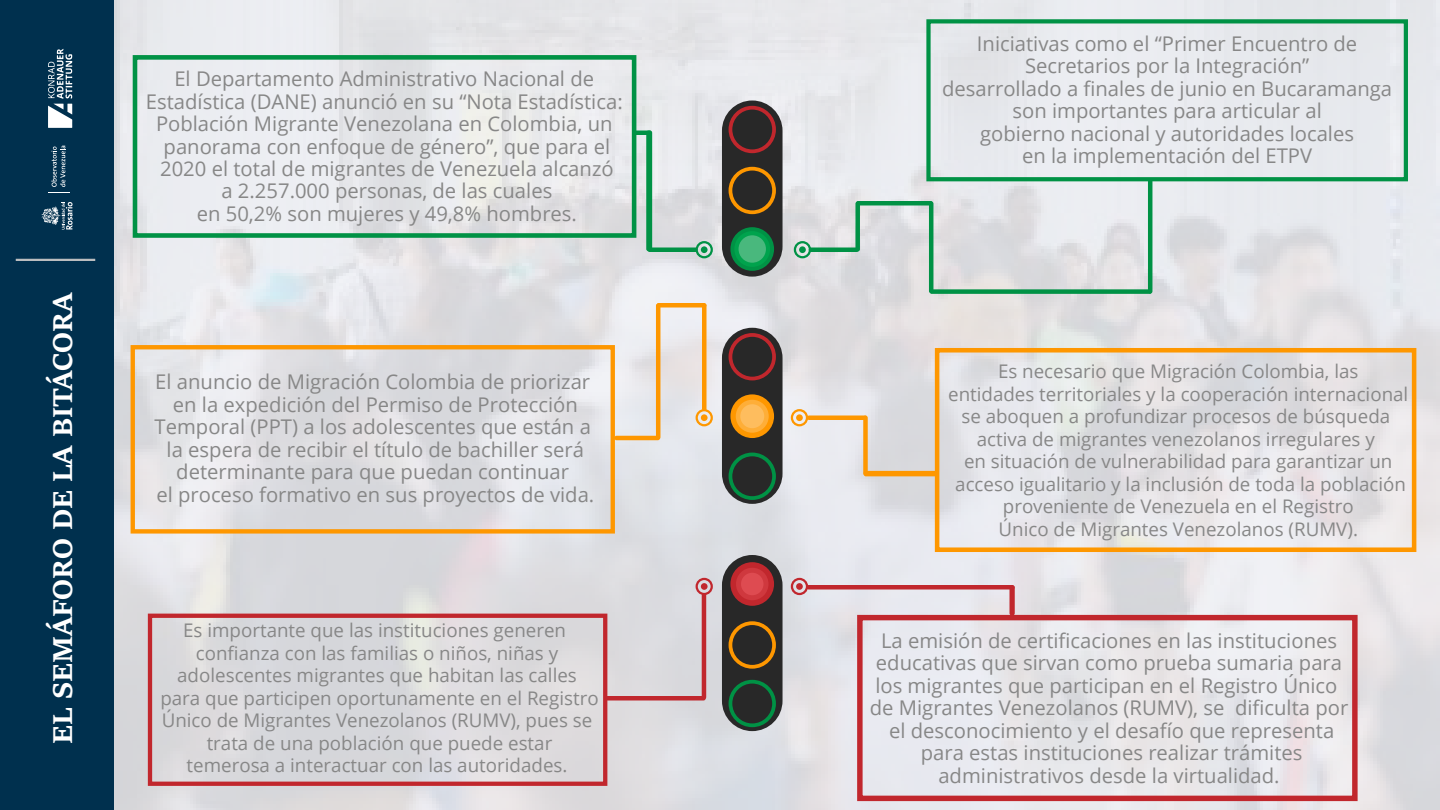
<style>
.page{position:relative;width:1440px;height:810px;background:#fff}
.page>*{position:absolute;margin:0;border:0;box-sizing:border-box;transform-origin:0 0}
.t1{font:700 30px "Sitka Subheading";color:#fff}
.t2{font:20.25px/22.5px "Open Sans";color:#878787;text-align:center}
.t3{font:18.75px/22.5px "Open Sans";color:#878787;text-align:center}
</style>
<div class="page">
<img style="left:113px;top:0;width:1327px;height:810px">
<div style="left:0;top:0;width:113px;height:810px;background:#00304e"></div>
<div style="left:722px;top:100px;width:61px;height:177px;background:#282828;border-radius:30px"></div>
<div style="left:729px;top:167px;width:47px;height:47px;border:4px solid #fe9700;border-radius:50%"></div>
<div style="left:730px;top:227px;width:44px;height:44px;background:#009245;border-radius:50%"></div>
<div style="left:794px;top:241px;width:17px;height:17px;border:2px solid #009245;border-radius:50%"></div>
<div style="left:799px;top:246px;width:7px;height:7px;background:#009245;border-radius:50%"></div>
<div style="left:791px;top:409px;width:17px;height:17px;border:2px solid #fe9700;border-radius:50%"></div>
<div style="left:796px;top:414px;width:7px;height:7px;background:#fe9700;border-radius:50%"></div>
<div style="left:791px;top:578px;width:17px;height:17px;border:2px solid #c1272d;border-radius:50%"></div>
<div style="left:796px;top:583px;width:7px;height:7px;background:#c1272d;border-radius:50%"></div>
<div style="left:696px;top:409px;width:17px;height:17px;border:2px solid #fe9700;border-radius:50%"></div>
<div style="left:701px;top:414px;width:7px;height:7px;background:#fe9700;border-radius:50%"></div>
<div style="left:696px;top:578px;width:17px;height:17px;border:2px solid #c1272d;border-radius:50%"></div>
<div style="left:701px;top:583px;width:7px;height:7px;background:#c1272d;border-radius:50%"></div>
<div style="left:696px;top:241px;width:17px;height:17px;border:2px solid #009245;border-radius:50%"></div>
<div style="left:701px;top:246px;width:7px;height:7px;background:#009245;border-radius:50%"></div>
<div style="left:734px;top:231px;width:36px;height:36px;background:#00a34d;border-radius:50%"></div>
<div style="left:739px;top:235px;width:27px;height:28px;background:#49b87d;border-radius:50%"></div>
<div style="left:729px;top:106px;width:47px;height:47px;border:4px solid #c1272d;border-radius:50%"></div>
<div style="left:722px;top:328px;width:61px;height:176px;background:#282828;border-radius:30px"></div>
<div style="left:730px;top:394px;width:44px;height:44px;background:#fe9700;border-radius:50%"></div>
<div style="left:736px;top:400px;width:33px;height:33px;background:#feae38;border-radius:50%"></div>
<div style="left:740px;top:404px;width:24px;height:24px;background:#febd5e;border-radius:50%"></div>
<div style="left:729px;top:453px;width:47px;height:47px;border:4px solid #009245;border-radius:50%"></div>
<div style="left:729px;top:333px;width:47px;height:47px;border:4px solid #c1272d;border-radius:50%"></div>
<div style="left:722px;top:555px;width:61px;height:176px;background:#282828;border-radius:30px"></div>
<div style="left:729px;top:621px;width:47px;height:48px;border:4px solid #fe9700;border-radius:50%"></div>
<div style="left:729px;top:680px;width:47px;height:47px;border:4px solid #009245;border-radius:50%"></div>
<div style="left:730px;top:562px;width:44px;height:44px;background:#c1272d;border-radius:50%"></div>
<div style="left:736px;top:568px;width:33px;height:32px;background:#cf383e;border-radius:50%"></div>
<div style="left:741px;top:573px;width:23px;height:22px;background:#de4b51;border-radius:50%"></div>
<hr style="left:807px;top:416px;width:60px;height:4px;background:#fe9700;border-radius:2px">
<div style="left:864px;top:471px;width:73px;height:5px;background:#fe9700;border-radius:2px"></div>
<div style="left:863px;top:416px;width:5px;height:60px;background:#fe9700;border-radius:2px"></div>
<hr style="left:647px;top:248px;width:51px;height:4px;background:#009245;border-radius:2px">
<hr style="left:809px;top:248px;width:50px;height:4px;background:#009245;border-radius:2px">
<div style="left:632px;top:130px;width:20px;height:5px;background:#009245;border-radius:2px"></div>
<hr style="left:702px;top:593px;width:4px;height:106px;background:#c1272d;border-radius:2px">
<hr style="left:1148px;top:179px;width:4px;height:115px;background:#009245;border-radius:2px">
<div style="left:856px;top:201px;width:77px;height:5px;background:#009245;border-radius:2px"></div>
<div style="left:855px;top:201px;width:5px;height:51px;background:#009245;border-radius:2px"></div>
<hr style="left:929px;top:201px;width:4px;height:92px;background:#009245;border-radius:2px">
<div style="left:646px;top:130px;width:6px;height:121px;background:#009245;border-radius:2px"></div>
<div style="left:930px;top:289px;width:222px;height:5px;background:#009245;border-radius:2px"></div>
<hr style="left:605px;top:696px;width:101px;height:4px;background:#c1272d;border-radius:2px">
<div style="left:806px;top:585px;width:209px;height:5px;background:#c1272d;border-radius:2px"></div>
<div style="left:656px;top:303px;width:50px;height:5px;background:#fe9700;border-radius:2px"></div>
<hr style="left:656px;top:303px;width:4px;height:137px;background:#fe9700;border-radius:2px">
<hr style="left:702px;top:304px;width:4px;height:107px;background:#fe9700;border-radius:2px">
<div style="left:148px;top:614px;width:459px;height:172px;border:4px solid #c1272d"></div>
<div style="left:857px;top:615px;width:501px;height:186px;border:5px solid #c1272d"></div>
<div style="left:935px;top:348px;width:481px;height:204px;border:5px solid #fe9700"></div>
<div style="left:131px;top:345px;width:484px;height:189px;border:4px solid #fe9700"></div>
<div style="left:926px;top:19px;width:482px;height:162px;border:4px solid #009245"></div>
<div style="left:133px;top:55px;width:503px;height:183px;border:5px solid #009245"></div>
<hr style="left:614px;top:436px;width:46px;height:4px;background:#fe9700;border-radius:2px">
<div style="left:1010px;top:586px;width:5px;height:30px;background:#c1272d;border-radius:3px"></div>
<svg style="left:48px;top:49px;width:25px;height:79px"></svg>
<svg style="left:48px;top:146px;width:22px;height:47px"></svg>
<svg style="left:42px;top:202px;width:31px;height:28px"></svg>
<hr style="left:16px;top:259px;width:79px;height:2px;background:#bbbdbf">
<h1 class="t1" style="left:40px;top:744px;width:454px;rotate:-90deg">EL SEMÁFORO DE LA BITÁCORA</h1>
<p class="t2" style="left:146px;top:67px;width:478px">El Departamento Administrativo Nacional de Estadística (DANE) anunció en su “Nota Estadística:<br>Población Migrante Venezolana en Colombia, un panorama con enfoque de género”, que para el 2020 el total de migrantes de Venezuela alcanzó<br>a 2.257.000 personas, de las cuales<br>en 50,2% son mujeres y 49,8% hombres.</p>
<p class="t2" style="left:155px;top:370px;width:441px">El anuncio de Migración Colombia de priorizar en la expedición del Permiso de Protección Temporal (PPT) a los adolescentes que están a la espera de recibir el título de bachiller será determinante para que puedan continuar<br>el proceso formativo en sus proyectos de vida.</p>
<p class="t3" style="left:160px;top:619px;width:440px">Es importante que las instituciones generen confianza con las familias o niños, niñas y adolescentes migrantes que habitan las calles para que participen oportunamente en el Registro Único de Migrantes Venezolanos (RUMV), pues se trata de una población que puede estar<br>temerosa a interactuar con las autoridades.</p>
<p class="t2" style="left:942px;top:32px;width:452px">Iniciativas como el “Primer Encuentro de Secretarios por la Integración”<br>desarrollado a finales de junio en Bucaramanga son importantes para articular al<br>gobierno nacional y autoridades locales<br>en la implementación del ETPV</p>
<p class="t3" style="left:948px;top:360px;width:462px">Es necesario que Migración Colombia, las<br>entidades territoriales y la cooperación internacional se aboquen a profundizar procesos de búsqueda activa de migrantes venezolanos irregulares y<br>en situación de vulnerabilidad para garantizar un acceso igualitario y la inclusión de toda la población proveniente de Venezuela en el Registro<br>Único de Migrantes Venezolanos (RUMV).</p>
<p class="t2" style="left:870px;top:629px;width:480px">La emisión de certificaciones en las instituciones educativas que sirvan como prueba sumaria para los migrantes que participan en el Registro Único de Migrantes Venezolanos (RUMV), se dificulta por el desconocimiento y el desafío que representa para estas instituciones realizar trámites administrativos desde la virtualidad.</p>
</div>
